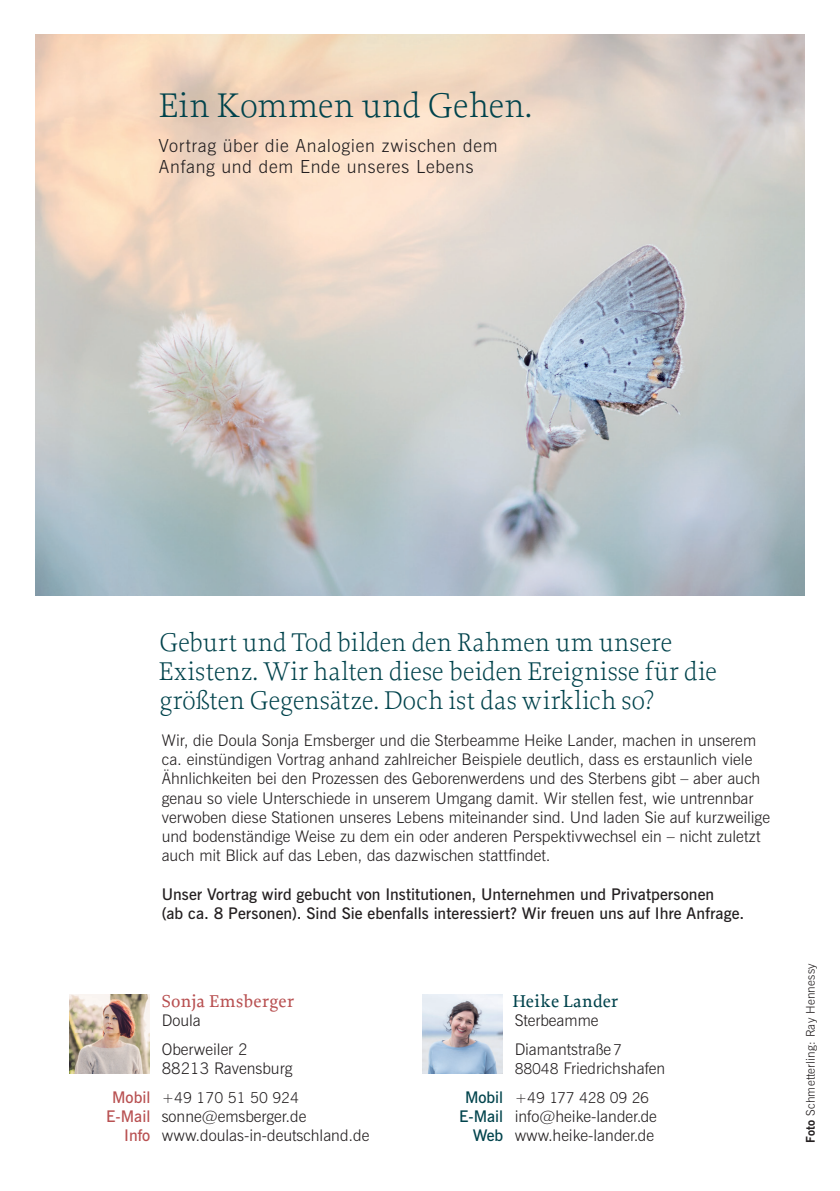
<style>
.page{position:relative;width:840px;height:1191px;background:#fff}
.page>*{position:absolute;margin:0;border:0;box-sizing:border-box;transform-origin:0 0}
.t1{font:300 36px "Proforma";letter-spacing:-.005em;color:#00434c}
.t2{font:300 27px/29px "Proforma";letter-spacing:-.005em;color:#00434c}
.t3{font:300 18px/21.6px "News Gothic BT";letter-spacing:.04em;color:#231f20}
.t4{font:500 18px "Proforma";letter-spacing:.02em;color:#b85051}
.t5{font:500 18px "Proforma";letter-spacing:.015em;color:#00434c}
.t6{font:300 16px/19.2px "News Gothic BT";color:#231f20}
.t7{font:600 16px/19.2px "News Gothic BT";letter-spacing:.005em;color:#231f20}
.t8{font:300 15px "News Gothic BT";color:#231f20}
.t9{font:300 15px "News Gothic BT";letter-spacing:-.02em;color:#231f20}
.t10{font:300 12px "News Gothic BT";letter-spacing:.015em;color:#231f20}
.s1{font-weight:600;font-size:16px;color:#b85051}
.s2{font-weight:600;color:#b85051}
.s3{font-size:15px}
.s4{font-weight:600;font-size:16px;color:#00434c}
.s5{font-weight:600;color:#00434c}
.s6{font-weight:700}
</style>
<div class="page">
<img style="left:35px;top:35px;width:769px;height:560px">
<svg style="left:149px;top:994px;width:1px;height:17px"></svg>
<img style="left:70px;top:994px;width:79px;height:79px">
<img style="left:422px;top:994px;width:80px;height:79px">
<h1 class="t1" style="left:159px;top:83px;width:374px">Ein Kommen und Gehen.</h1>
<p class="t3" style="left:159px;top:134px;width:340px">Vortrag über die Analogien zwischen dem<br>Anfang und dem Ende unseres Lebens</p>
<h2 class="t2" style="left:159px;top:627px;width:559px">Geburt und Tod bilden den Rahmen um unsere<br>Existenz. Wir halten diese beiden Ereignisse für die größten Gegensätze. Doch ist das wirklich so?</h2>
<p class="t6" style="left:162px;top:730px;width:609px">Wir, die Doula Sonja Emsberger und die Sterbeamme Heike Lander, machen in unserem ca. einstündigen Vortrag anhand zahlreicher Beispiele deutlich, dass es erstaunlich viele Ähnlichkeiten bei den Prozessen des Geborenwerdens und des Sterbens gibt – aber auch genau so viele Unterschiede in unserem Umgang damit. Wir stellen fest, wie untrennbar verwoben diese Stationen unseres Lebens miteinander sind. Und laden Sie auf kurzweilige und bodenständige Weise zu dem ein oder anderen Perspektivwechsel ein – nicht zuletzt auch mit Blick auf das Leben, das dazwischen stattfindet.</p>
<p class="t7" style="left:162px;top:884px;width:583px">Unser Vortrag wird gebucht von Institutionen, Unternehmen und Privatpersonen<br>(ab ca. 8 Personen). Sind Sie ebenfalls interessiert? Wir freuen uns auf Ihre Anfrage.</p>
<p class="t4" style="left:162px;top:990px;width:134px">Sonja Emsberger</p>
<p class="t6" style="left:162px;top:1006px;width:87px;line-height:28.8px">Doula<br>Oberweiler 2</p>
<p class="t6" style="left:162px;top:1058px;width:132px">88213 Ravensburg</p>
<p class="t8" style="left:112px;top:1088px;width:188px"><span class="s1">Mobil</span> +49 170 51 50 924</p>
<p class="t6" style="left:124px;top:1106px;width:246px;text-indent:-18px"><span class="s2">E-Mail</span> sonne@emsberger.de<br><span class="s2">Info</span> www.doulas-in-deutschland.de</p>
<p class="t5" style="left:512px;top:990px;width:107px">Heike Lander</p>
<p class="t6" style="left:514px;top:1006px;width:109px;line-height:28.8px">Sterbeamme<br>Diamantstraße <span class="s3">7</span></p>
<p class="t6" style="left:514px;top:1058px;width:152px"><span class="s3">88048</span> Friedrichshafen</p>
<p class="t9" style="left:465px;top:1088px;width:185px"><span class="s4">Mobil</span> +49 177 428 09 26</p>
<p class="t6" style="left:459px;top:1106px;width:199px;text-align:right"><span class="s5">E-Mail</span> info@heike-lander.de<br><span class="s5">Web</span> www.heike-lander.de</p>
<p class="t10" style="left:802px;top:1142px;width:181px;rotate:-90deg"><span class="s6">Foto</span> Schmetterling: Ray Hennessy</p>
</div>
